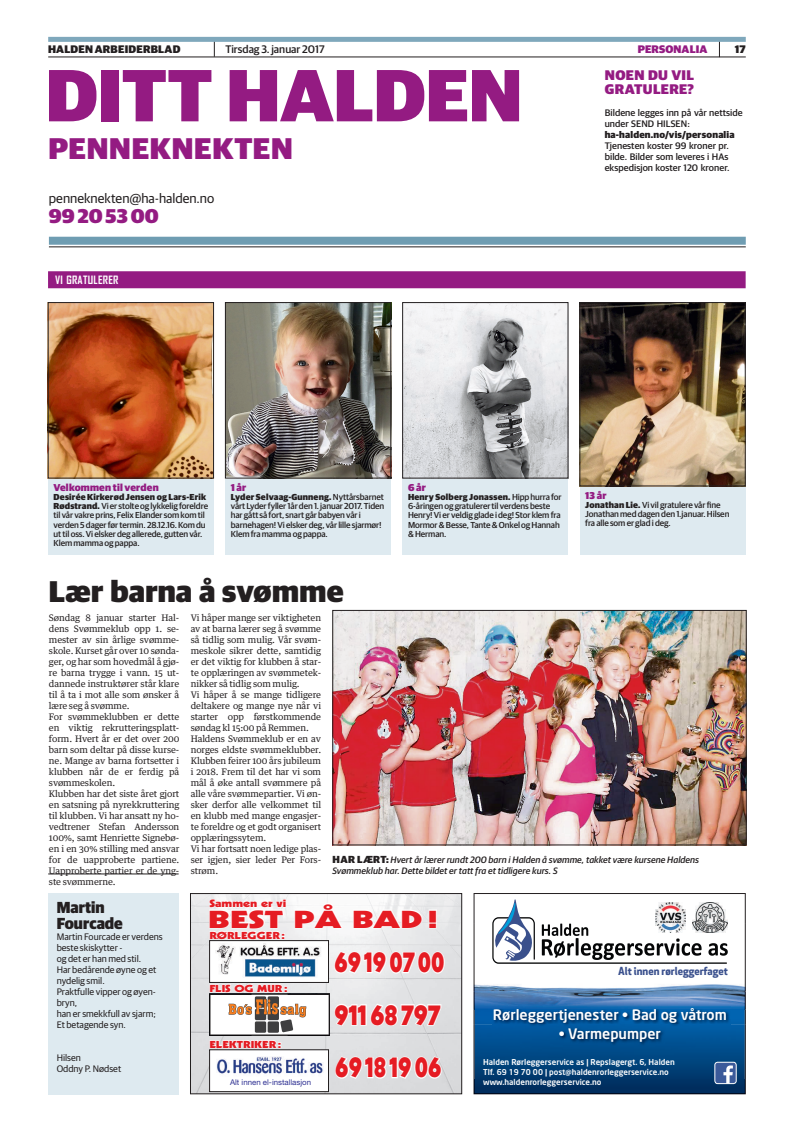
<style>
.page{position:relative;width:794px;height:1134px;background:#fff}
.page>*{position:absolute;margin:0;border:0;box-sizing:border-box;transform-origin:0 0}
.t1{font:900 74px "Guardian Sans";color:#941b82}
.t2{font:900 30px "Guardian Sans";letter-spacing:.01em;color:#231f20}
.t3{font:900 30px "Guardian Sans";letter-spacing:.025em;color:#941b82}
.t4{font:900 28.6px "Kabel";color:#e51c23;scale:.87 1}
.t5{font:900 28.6px "Kabel";color:#e51c23;scale:.92 1}
.t6{font:900 23.9px "Kabel";color:#e51c23;scale:1.58 1}
.t7{font:900 20px "Guardian Sans";letter-spacing:.005em;color:#941b82}
.t8{font:900 16px/16px "Guardian Sans";color:#231f20;scale:.95 1}
.t9{font:500 14.3px "Neo Sans";color:#fff}
.t10{font:900 14px "Guardian Sans";color:#941b82}
.t11{font:13.5px "Guardian Sans";color:#231f20}
.t12{font:900 11px "Guardian Sans";letter-spacing:.02em;color:#231f20}
.t13{font:500 11px "Guardian Sans";color:#231f20}
.t14{font:700 11px "Agency FB";letter-spacing:.02em;color:#fff;scale:1.05 1}
.t15{font:900 11px "Guardian Sans";letter-spacing:.01em;color:#941b82}
.t16{font:700 10.8px "Apex New";color:#3a508d}
.t17{font:900 10.2px "Kabel";color:#e51c23;scale:1.33 1}
.t18{font:900 10px "Guardian Sans";letter-spacing:.02em;color:#941b82}
.t19{font:900 9.9px "Kabel";color:#e51c23;scale:1.33 1}
.t20{font:9.5px/11px "Guardian Sans";color:#231f20}
.t21{font:500 9.5px/11px "Guardian Sans";letter-spacing:.005em;color:#231f20}
.t22{font:900 9.5px "Guardian Sans";color:#231f20}
.t23{font:italic 500 9.3px/11px "Guardian Sans";letter-spacing:.005em;color:#231f20}
.t24{font:9px/11px "Guardian Text Egyp";letter-spacing:-.01em;color:#231f20}
.t25{font:500 8.7px/9.2px "Guardian Sans";letter-spacing:-.01em;color:#231f20}
.t26{font:500 8px/9.6px "Neo Sans";color:#fff}
.t27{font:7.9px "Helvetica Neue LT Std";color:#2e3092}
.s1{font-weight:900}
.s2{font-weight:900;font-style:normal;font-size:10.2px}
</style>
<div class="page">
<img style="left:473px;top:964px;width:273px;height:98px">
<img style="left:492px;top:1007px;width:238px;height:39px">
<svg style="left:473px;top:1062px;width:273px;height:32px;background:#05396b"></svg>
<div style="left:714px;top:1062px;width:22px;height:22px;border:1px solid #fff;border-radius:3px"></div>
<svg style="left:473px;top:893px;width:273px;height:71px"></svg>
<div style="left:487px;top:965px;width:78px;height:14px;background:#fff"></div>
<img style="left:655px;top:902px;width:30px;height:30px">
<img style="left:692px;top:902px;width:35px;height:30px">
<img style="left:192px;top:895px;width:268px;height:197px">
<div style="left:190px;top:893px;width:272px;height:201px;border:1px solid #231f20"></div>
<div style="left:210px;top:940px;width:118px;height:42px;background:#fff"></div>
<div style="left:209px;top:940px;width:120px;height:43px;border:1px solid #231f20"></div>
<img style="left:216px;top:943px;width:105px;height:34px">
<div style="left:210px;top:1050px;width:118px;height:41px;background:#fff"></div>
<div style="left:209px;top:1049px;width:120px;height:43px;border:1px solid #231f20"></div>
<img style="left:216px;top:1056px;width:107px;height:18px">
<svg style="left:293px;top:902px;width:51px;height:28px"></svg>
<svg style="left:352px;top:909px;width:86px;height:21px"></svg>
<svg style="left:333px;top:950px;width:113px;height:25px"></svg>
<svg style="left:334px;top:1055px;width:108px;height:25px"></svg>
<svg style="left:208px;top:899px;width:78px;height:40px"></svg>
<svg style="left:209px;top:982px;width:233px;height:66px"></svg>
<svg style="left:214px;top:42px;width:1px;height:15px"></svg>
<svg style="left:719px;top:42px;width:1px;height:15px"></svg>
<hr style="left:48px;top:57px;width:698px;height:1px;background:#231f20">
<div style="left:48px;top:37px;width:698px;height:5px;background:#7fa8bc"></div>
<div style="left:49px;top:237px;width:697px;height:8px;background:#6f9db2"></div>
<hr style="left:49px;top:247px;width:697px;height:1px;background:#231f20">
<div style="left:48px;top:478px;width:166px;height:77px;background:#deeaf0"></div>
<img style="left:50px;top:304px;width:162px;height:172px">
<div style="left:48px;top:302px;width:166px;height:176px;border:1px solid #231f20"></div>
<div style="left:225px;top:478px;width:166px;height:77px;background:#deeaf0"></div>
<img style="left:227px;top:304px;width:162px;height:172px">
<div style="left:225px;top:302px;width:166px;height:176px;border:1px solid #231f20"></div>
<div style="left:402px;top:478px;width:166px;height:77px;background:#deeaf0"></div>
<img style="left:404px;top:304px;width:162px;height:172px">
<div style="left:402px;top:302px;width:166px;height:176px;border:1px solid #231f20"></div>
<div style="left:579px;top:486px;width:166px;height:69px;background:#deeaf0"></div>
<img style="left:581px;top:304px;width:162px;height:180px">
<div style="left:579px;top:302px;width:166px;height:184px;border:1px solid #231f20"></div>
<div style="left:48px;top:271px;width:697px;height:17px;background:#941b82"></div>
<img style="left:334px;top:612px;width:410px;height:231px">
<div style="left:332px;top:610px;width:414px;height:235px;border:1px solid #231f20"></div>
<div style="left:48px;top:893px;width:131px;height:201px;background:#deeaf0"></div>
<hr style="left:48px;top:874px;width:131px;height:1px;background:#231f20">
<p class="t12" style="left:48px;top:41px;width:134px">Halden Arbeiderblad</p>
<p class="t13" style="left:225px;top:41px;width:101px">Tirsdag 3. januar 2017</p>
<p class="t15" style="left:637px;top:41px;width:71px">personalia</p>
<p class="t12" style="left:735px;top:41px;width:12px">17</p>
<h1 class="t1" style="left:46px;top:39px;width:478px">ditt halden</h1>
<h3 class="t10" style="left:605px;top:65px;width:11px">NOEN</h3>
<h3 class="t10" style="left:648px;top:65px;width:37px">DU VIL</h3>
<h3 class="t10" style="left:605px;top:79px;width:14px">GRAT</h3>
<h3 class="t10" style="left:643px;top:79px;width:13px">ULERE</h3>
<h3 class="t10" style="left:687px;top:79px;width:8px">?</h3>
<p class="t21" style="left:604px;top:107px;width:139px">Bildene legges inn på vår nettside under SEND HILSEN:</p>
<p class="t22" style="left:604px;top:128px;width:131px">ha-halden.no/vis/personalia</p>
<p class="t21" style="left:604px;top:140px;width:126px;text-align:justify">Tjenesten koster 99 kroner pr. bilde. Bilder som leveres i HAs ekspedisjon koster 120 kroner.</p>
<h2 class="t3" style="left:48px;top:126px;width:246px">Penneknekten</h2>
<h3 class="t11" style="left:49px;top:189px;width:167px">penneknekten@ha-halden.no</h3>
<h3 class="t7" style="left:49px;top:201px;width:111px">99 20 53 00</h3>
<p class="t14" style="left:55px;top:273px;width:62px">VI GRATULERER</p>
<p class="t18" style="left:54px;top:480px;width:107px">Velkommen til verden</p>
<p class="t25" style="left:54px;top:492px;width:156px"><span class="s1">Desirée Kirkerød Jensen og Lars-Erik Rødstrand.</span> Vi er stolte og lykkelig foreldre til vår vakre prins, Felix Elander som kom til verden 5 dager før termin. 28.12.16. Kom du ut til oss. Vi elsker deg allerede, gutten vår.<br>Klem mamma og pappa.</p>
<p class="t18" style="left:231px;top:480px;width:17px">1 år</p>
<p class="t25" style="left:231px;top:492px;width:155px"><span class="s1">Lyder Selvaag-Gunneng.</span> Nyttårsbarnet vårt Lyder fyller 1år den 1. januar 2017. Tiden har gått så fort, snart går babyen vår i barnehagen! Vi elsker deg, vår lille sjarmør!<br>Klem fra mamma og pappa.</p>
<h2 class="t2" style="left:49px;top:569px;width:296px">Lær barna å svømme</h2>
<p class="t18" style="left:408px;top:480px;width:19px">6 år</p>
<p class="t25" style="left:408px;top:492px;width:155px"><span class="s1">Henry Solberg Jonassen.</span> Hipp hurra for 6-åringen og gratulerer til verdens beste Henry! Vi er veldig glade i deg! Stor klem fra Mormor &amp; Besse, Tante &amp; Onkel og Hannah &amp; Herman.</p>
<p class="t18" style="left:585px;top:487px;width:23px">13 år</p>
<p class="t25" style="left:585px;top:499px;width:146px"><span class="s1">Jonathan Lie.</span> Vi vil gratulere vår fine<br>Jonathan med dagen den 1.januar. Hilsen fra alle som er glad i deg.</p>
<p class="t24" style="left:49px;top:611px;width:132px">Søndag 8 januar starter Hal&shy;dens Svømmeklub opp 1. se&shy;mester av sin årlige svømme&shy;skole. Kurset går over 10 sønda&shy;ger, og har som hovedmål å gjø&shy;re barna trygge i vann. 15 ut&shy;dannede instruktører står klare til å ta i mot alle som ønsker å lære seg å svømme.<br>For svømmeklubben er dette en viktig rekrutteringsplatt&shy;form. Hvert år er det over 200 barn som deltar på disse kurse&shy;ne. Mange av barna fortsetter i klubben når de er ferdig på svømmeskolen.<br>Klubben har det siste året gjort en satsning på nyrekkruttering til klubben. Vi har ansatt ny ho&shy;vedtrener Stefan Andersson<br>100%, samt Henriette Signebø&shy;en i en 30% stilling med ansvar for de uapproberte partiene.<br>Uapproberte partier er de yng&shy;ste svømmerne.</p>
<p class="t24" style="left:191px;top:611px;width:132px">Vi håper mange ser viktigheten av at barna lærer seg å svømme så tidlig som mulig. Vår svøm&shy;meskole sikrer dette, samtidig er det viktig for klubben å star&shy;te opplæringen av svømmetek&shy;nikker så tidlig som mulig.<br>Vi håper å se mange tidligere deltakere og mange nye når vi starter opp førstkommende søndag kl 15:00 på Remmen.<br>Haldens Svømmeklub er en av norges eldste svømmeklubber.<br>Klubben feirer 100 års jubileum i 2018. Frem til det har vi som mål å øke antall svømmere på alle våre svømmepartier. Vi øn&shy;sker derfor alle velkommet til en klubb med mange engasjer&shy;te foreldre og et godt organisert opplæringssytem.<br>Vi har fortsatt noen ledige plas&shy;ser igjen, sier leder Per Fors&shy;strøm.</p>
<p class="t23" style="left:332px;top:854px;width:368px"><span class="s2">Har lært:</span> Hvert år lærer rundt 200 barn i Halden å svømme, takket være kursene Haldens<br>Svømmeklub har. Dette bildet er tatt fra et tidligere kurs. S</p>
<h3 class="t8" style="left:57px;top:898px;width:71px">Martin<br>Fourcade</h3>
<p class="t20" style="left:57px;top:931px;width:108px">Martin Fourcade er verdens beste skiskytter -<br>og det er han med stil.<br>Har bedårende øyne og et nydelig smil.<br>Praktfulle vipper og øyen&shy;bryn,<br>han er smekkfull av sjarm;<br>Et betagende syn.</p>
<p class="t20" style="left:57px;top:1052px;width:66px">Hilsen<br>Oddny P. Nødset</p>
<p class="t17" style="left:209px;top:897px;width:59px">Sammen er vi</p>
<h3 class="t6" style="left:208px;top:904px;width:147px">BEST PÅ BAD!</h3>
<p class="t19" style="left:209px;top:929px;width:58px">RØRLEGGER:</p>
<p class="t19" style="left:209px;top:982px;width:60px">FLIS OG MUR:</p>
<p class="t19" style="left:209px;top:1038px;width:56px">ELEKTRIKER:</p>
<p class="t27" style="left:230px;top:1077px;width:82px">Alt innen el-installasjon</p>
<h3 class="t4" style="left:334px;top:944px;width:128px">69 19 07 00</h3>
<h3 class="t5" style="left:334px;top:996px;width:117px">911 68 797</h3>
<h3 class="t4" style="left:335px;top:1049px;width:123px">69 18 19 06</h3>
<p class="t16" style="left:618px;top:963px;width:111px">Alt innen rørleggerfaget</p>
<h3 class="t9" style="left:493px;top:1006px;width:235px">Rørleggertjenester • Bad og våtrom</h3>
<h3 class="t9" style="left:559px;top:1025px;width:104px">• Varmepumper</h3>
<p class="t26" style="left:483px;top:1057px;width:193px">Halden Rørleggerservice as | Repslagergt. 6, Halden<br>Tlf. 69 19 70 00 | post@haldenrorleggerservice.no www.haldenrorleggerservice.no</p>
</div>
